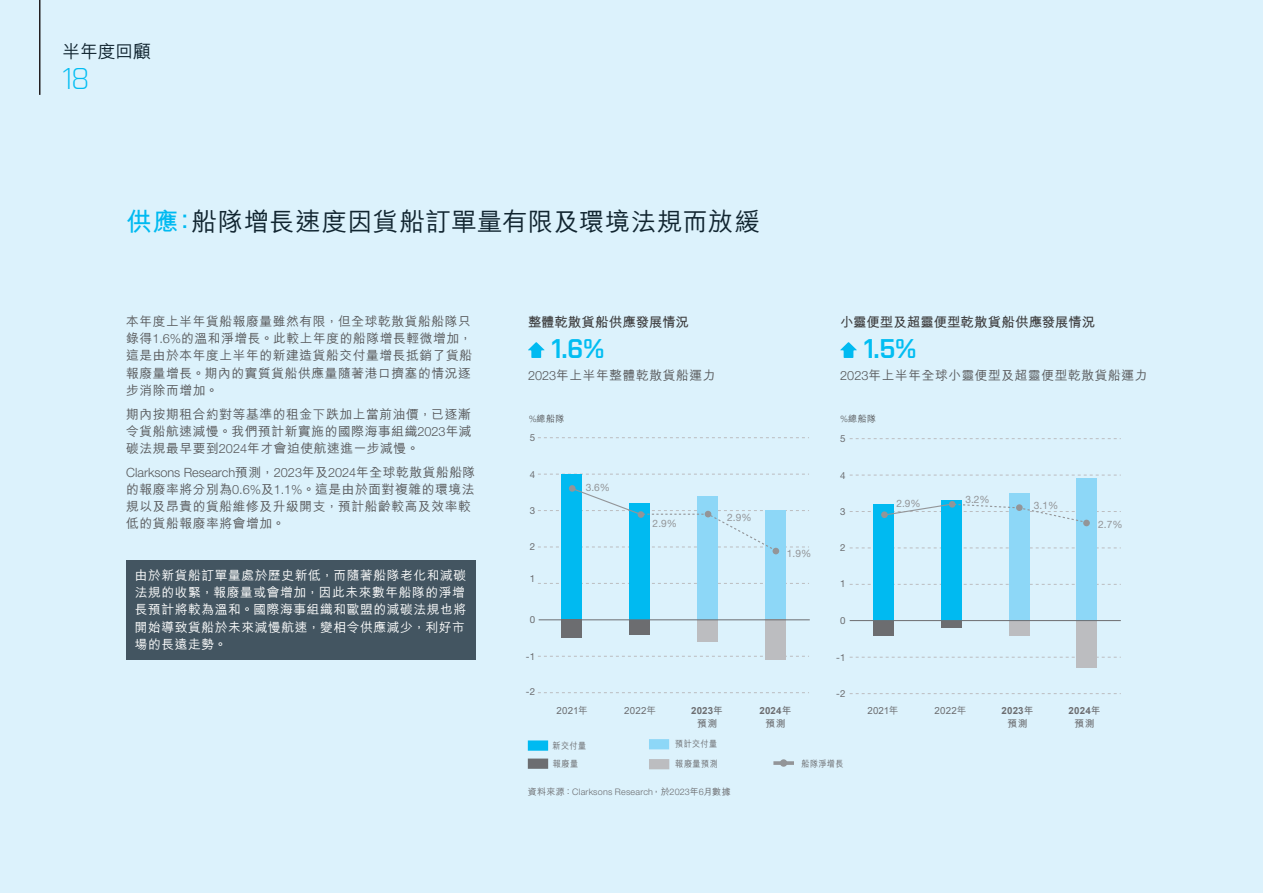
<style>
.page{position:relative;width:1263px;height:893px;background:#fff}
.page>*{position:absolute;margin:0;border:0;box-sizing:border-box;transform-origin:0 0}
.t1{font:300 30px "Purista";color:#01bdf2}
.t2{font:600 27px "Purista";color:#01bdf2}
.t3{font:500 25.5px "M Hei HK";letter-spacing:.015em;color:#112530}
.t4{font:500 18px "M Hei HK";letter-spacing:-.015em;color:#112530}
.t5{font:700 13.5px "M Hei HK";color:#3e3e3f}
.t6{font:500 12.75px/17.2px "M Hei HK";letter-spacing:.045em;color:#57585a;text-align:justify}
.t7{font:500 12.75px/17.2px "M Hei HK";letter-spacing:.045em;color:#fff;text-align:justify}
.t8{font:300 12.75px "Helvetica Neue LT Std";letter-spacing:-.005em;color:#57585a}
.t9{font:10.2px "Helvetica Neue LT Pro";color:#939598}
.t10{font:9.75px "Helvetica Neue LT Pro";color:#6c6d70}
.t11{font:9.75px "Arial";letter-spacing:.02em;color:#6c6d70}
.t12{font:700 9.75px "Arial";letter-spacing:.02em;color:#6c6d70}
.t13{font:700 9.75px "M Hei HK";letter-spacing:.06em;color:#6c6d70}
.t14{font:300 9px "Helvetica Neue LT Std";letter-spacing:.02em;color:#6c6d70}
.t15{font:500 9px "M Hei HK";letter-spacing:.055em;color:#6c6d70;scale:.9 1}
.t16{font:500 9px "M Hei HK";letter-spacing:.045em;color:#57585a}
.s1{font-weight:700;color:#00baf1}
.s2{font-family:"Helvetica Neue LT Std";font-weight:300}
.s3{font-family:"M Hei HK";font-weight:500}
.s4{font-family:"M Hei HK"}
</style>
<div class="page">
<div style="left:0;top:0;width:1262px;height:893px;background:#dcf2fc"></div>
<div style="left:126px;top:560px;width:349px;height:99px;background:#435561"></div>
<svg style="left:538px;top:692px;width:271px;height:1px"></svg>
<svg style="left:538px;top:656px;width:271px;height:1px"></svg>
<svg style="left:538px;top:583px;width:271px;height:1px"></svg>
<svg style="left:538px;top:474px;width:271px;height:1px"></svg>
<svg style="left:538px;top:437px;width:271px;height:1px"></svg>
<div style="left:562px;top:474px;width:20px;height:146px;background:#00baf1"></div>
<div style="left:629px;top:503px;width:21px;height:117px;background:#00baf1"></div>
<div style="left:697px;top:496px;width:20px;height:124px;background:#8dd7f7"></div>
<div style="left:765px;top:511px;width:20px;height:109px;background:#8dd7f7"></div>
<div style="left:569px;top:485px;width:6px;height:7px;background:#939598;border-radius:50%"></div>
<svg style="left:538px;top:487px;width:271px;height:65px"></svg>
<div style="left:561px;top:620px;width:21px;height:18px;background:#6c6d70"></div>
<div style="left:629px;top:620px;width:21px;height:14px;background:#6c6d70"></div>
<div style="left:697px;top:620px;width:20px;height:22px;background:#bcbdc0"></div>
<div style="left:765px;top:620px;width:20px;height:40px;background:#bcbdc0"></div>
<hr style="left:539px;top:619px;width:271px;height:1px;background:#6c6d70">
<div style="left:772px;top:548px;width:7px;height:6px;background:#939598;border-radius:50%"></div>
<div style="left:873px;top:621px;width:21px;height:14px;background:#6c6d70"></div>
<div style="left:941px;top:621px;width:20px;height:7px;background:#6c6d70"></div>
<div style="left:1009px;top:621px;width:20px;height:14px;background:#bcbdc0"></div>
<div style="left:1077px;top:621px;width:20px;height:47px;background:#bcbdc0"></div>
<svg style="left:850px;top:693px;width:271px;height:1px"></svg>
<svg style="left:850px;top:657px;width:271px;height:1px"></svg>
<svg style="left:850px;top:584px;width:271px;height:1px"></svg>
<svg style="left:850px;top:548px;width:271px;height:1px"></svg>
<svg style="left:850px;top:475px;width:271px;height:1px"></svg>
<svg style="left:850px;top:438px;width:271px;height:1px"></svg>
<div style="left:873px;top:504px;width:21px;height:117px;background:#00baf1"></div>
<div style="left:941px;top:501px;width:20px;height:120px;background:#00baf1"></div>
<div style="left:1009px;top:493px;width:20px;height:128px;background:#8dd7f7"></div>
<div style="left:1077px;top:479px;width:20px;height:142px;background:#8dd7f7"></div>
<svg style="left:850px;top:503px;width:271px;height:21px"></svg>
<hr style="left:850px;top:620px;width:271px;height:1px;background:#6c6d70">
<div style="left:881px;top:511px;width:7px;height:7px;background:#939598;border-radius:50%"></div>
<div style="left:949px;top:501px;width:6px;height:7px;background:#939598;border-radius:50%"></div>
<div style="left:1016px;top:504px;width:7px;height:7px;background:#939598;border-radius:50%"></div>
<div style="left:1083px;top:520px;width:7px;height:6px;background:#939598;border-radius:50%"></div>
<div style="left:528px;top:758px;width:20px;height:11px;background:#6c6d70"></div>
<div style="left:528px;top:740px;width:20px;height:11px;background:#00baf1"></div>
<div style="left:649px;top:739px;width:20px;height:10px;background:#8dd7f7"></div>
<div style="left:649px;top:759px;width:20px;height:10px;background:#bcbdc0"></div>
<svg style="left:773px;top:761px;width:21px;height:4px"></svg>
<div style="left:780px;top:759px;width:7px;height:8px;background:#939598;border-radius:50%"></div>
<svg style="left:840px;top:342px;width:17px;height:16px"></svg>
<svg style="left:528px;top:342px;width:17px;height:16px"></svg>
<hr style="left:39px;top:0;width:1px;height:95px;background:#231f20">
<h3 class="t4" style="left:63px;top:38px;width:90px">半年度回顧</h3>
<h1 class="t1" style="left:62px;top:57px;width:29px">18</h1>
<h3 class="t3" style="left:126px;top:204px;width:635px"><span class="s1">供應：</span>船隊增長速度因貨船訂單量有限及環境法規而放緩</h3>
<p class="t6" style="left:126px;top:312px;width:347px">本年度上半年貨船報廢量雖然有限，但全球乾散貨船船隊只錄得<span class="s2">1.6%</span>的溫和淨增長。此較上年度的船隊增長輕微增加，這是由於本年度上半年的新建造貨船交付量增長抵銷了貨船報廢量增長。期內的實質貨船供應量隨著港口擠塞的情況逐步消除而增加。</p>
<p class="t6" style="left:126px;top:404px;width:347px">期內按期租合約對等基準的租金下跌加上當前油價，已逐漸令貨船航速減慢。我們預計新實施的國際海事組織<span class="s2">2023</span>年減碳法規最早要到<span class="s2">2024</span>年才會迫使航速進一步減慢。</p>
<p class="t8" style="left:126px;top:464px;width:351px">Clarksons Research<span class="s3">預測，</span>2023<span class="s3">年及</span>2024<span class="s3">年全球乾散貨船船隊</span></p>
<p class="t6" style="left:126px;top:480px;width:350px;text-align:left">的報廢率將分別為<span class="s2">0.6%</span>及<span class="s2">1.1%</span>。這是由於面對複雜的環境法規以及昂貴的貨船維修及升級開支，預計船齡較高及效率較低的貨船報廢率將會增加。</p>
<p class="t7" style="left:135px;top:566px;width:333px">由於新貨船訂單量處於歷史新低，而隨著船隊老化和減碳法規的收緊，報廢量或會增加，因此未來數年船隊的淨增長預計將較為溫和。國際海事組織和歐盟的減碳法規也將開始導致貨船於未來減慢航速，變相令供應減少，利好市場的長遠走勢。</p>
<p class="t5" style="left:528px;top:312px;width:163px">整體乾散貨船供應發展情況</p>
<p class="t5" style="left:840px;top:312px;width:257px">小靈便型及超靈便型乾散貨船供應發展情況</p>
<h2 class="t2" style="left:864px;top:329px;width:54px">1.5%</h2>
<p class="t6" style="left:840px;top:366px;width:309px"><span class="s2">2023</span>年上半年全球小靈便型及超靈便型乾散貨船運力</p>
<h2 class="t2" style="left:551px;top:329px;width:55px">1.6%</h2>
<p class="t6" style="left:528px;top:366px;width:189px"><span class="s2">2023</span>年上半年整體乾散貨船運力</p>
<p class="t16" style="left:529px;top:412px;width:37px"><span class="s2">%</span>總船隊</p>
<p class="t16" style="left:840px;top:412px;width:37px"><span class="s2">%</span>總船隊</p>
<p class="t10" style="left:530px;top:432px;width:7px">5</p>
<p class="t10" style="left:840px;top:433px;width:7px">5</p>
<p class="t10" style="left:530px;top:468px;width:7px">4</p>
<p class="t10" style="left:840px;top:470px;width:7px">4</p>
<p class="t9" style="left:586px;top:481px;width:26px">3.6%</p>
<p class="t10" style="left:530px;top:505px;width:7px">3</p>
<p class="t9" style="left:653px;top:517px;width:26px">2.9%</p>
<p class="t9" style="left:727px;top:511px;width:26px">2.9%</p>
<p class="t10" style="left:840px;top:506px;width:7px">3</p>
<p class="t9" style="left:896px;top:497px;width:26px">2.9%</p>
<p class="t9" style="left:965px;top:493px;width:26px">3.2%</p>
<p class="t9" style="left:1034px;top:499px;width:26px">3.1%</p>
<p class="t9" style="left:1098px;top:518px;width:26px">2.7%</p>
<p class="t10" style="left:530px;top:541px;width:7px">2</p>
<p class="t9" style="left:787px;top:547px;width:26px">1.9%</p>
<p class="t10" style="left:840px;top:542px;width:7px">2</p>
<p class="t10" style="left:530px;top:573px;width:7px">1</p>
<p class="t10" style="left:840px;top:578px;width:7px">1</p>
<p class="t10" style="left:530px;top:614px;width:7px">0</p>
<p class="t10" style="left:840px;top:615px;width:7px">0</p>
<p class="t10" style="left:526px;top:650px;width:11px">-1</p>
<p class="t10" style="left:836px;top:651px;width:11px">-1</p>
<p class="t10" style="left:526px;top:686px;width:11px">-2</p>
<p class="t10" style="left:836px;top:687px;width:11px">-2</p>
<p class="t11" style="left:556px;top:704px;width:33px">2021<span class="s3">年</span></p>
<p class="t11" style="left:934px;top:704px;width:34px">2022<span class="s3">年</span></p>
<p class="t12" style="left:1001px;top:704px;width:33px">2023<span class="s4">年</span></p>
<p class="t13" style="left:1007px;top:716px;width:22px">預測</p>
<p class="t11" style="left:624px;top:704px;width:34px">2022<span class="s3">年</span></p>
<p class="t12" style="left:691px;top:704px;width:33px">2023<span class="s4">年</span></p>
<p class="t13" style="left:697px;top:716px;width:22px">預測</p>
<p class="t11" style="left:867px;top:704px;width:33px">2021<span class="s3">年</span></p>
<p class="t12" style="left:759px;top:704px;width:34px">2024<span class="s4">年</span></p>
<p class="t13" style="left:765px;top:716px;width:22px">預測</p>
<p class="t15" style="left:553px;top:739px;width:39px">新交付量</p>
<p class="t15" style="left:675px;top:737px;width:48px">預計交付量</p>
<p class="t15" style="left:675px;top:757px;width:49px">報廢量預測</p>
<p class="t15" style="left:801px;top:757px;width:48px">船隊淨增長</p>
<p class="t14" style="left:528px;top:786px;width:204px"><span class="s3">資料來源：</span>Clarksons Research<span class="s3">，於</span>2023<span class="s3">年</span>6<span class="s3">月數據</span></p>
<p class="t15" style="left:553px;top:757px;width:30px">報廢量</p>
<p class="t12" style="left:1068px;top:704px;width:34px">2024<span class="s4">年</span></p>
<p class="t13" style="left:1074px;top:716px;width:22px">預測</p>
</div>
